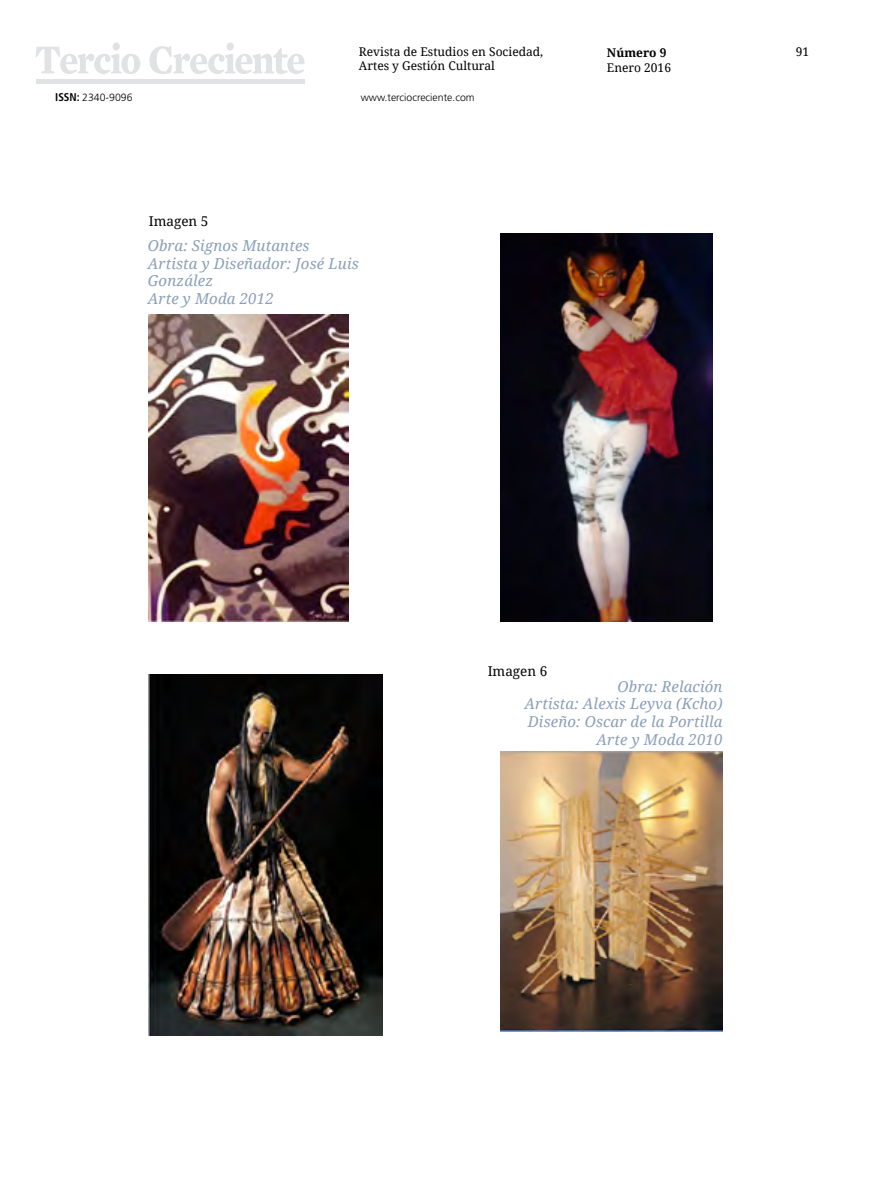
<style>
.page{position:relative;width:893px;height:1191px;background:#fff}
.page>*{position:absolute;margin:0;border:0;box-sizing:border-box;transform-origin:0 0}
.keywords{font:italic 15px/17.7px "Droid Serif";letter-spacing:.01em;color:#8a9fb8}
.Notaalpie{font:13.5px "Droid Serif";color:#000}
.t1{font:12px "Droid Serif";color:#000}
.t2{font:700 12px "Droid Serif";color:#000}
.t3{font:300 10.5px "Frutiger LT Std";color:#000}
.s1{font-weight:700;font-stretch:condensed;font-size:11.25px}
</style>
<div class="page">
<svg style="left:36px;top:42px;width:269px;height:32px"></svg>
<div style="left:36px;top:79px;width:268px;height:5px;background:#e1e2e3"></div>
<img style="left:501px;top:233px;width:212px;height:388px">
<img style="left:501px;top:752px;width:222px;height:279px">
<img style="left:149px;top:674px;width:234px;height:362px">
<img style="left:149px;top:314px;width:200px;height:307px">
<p class="t1" style="left:359px;top:43px;width:186px">Revista de Estudios en Sociedad,</p>
<p class="t1" style="left:796px;top:44px;width:15px">91</p>
<p class="t1" style="left:359px;top:58px;width:137px">Artes y Gestión Cultural</p>
<p class="t2" style="left:607px;top:44px;width:61px">Número 9</p>
<p class="t1" style="left:607px;top:59px;width:66px">Enero 2016</p>
<p class="t3" style="left:55px;top:92px;width:79px"><span class="s1">ISSN:</span> 2340-9096</p>
<p class="t3" style="left:361px;top:91px;width:115px">www.terciocreciente.com</p>
<p class="Notaalpie" style="left:149px;top:212px;width:61px">Imagen 5</p>
<p class="keywords" style="left:148px;top:236px;width:163px">Obra: Signos Mutantes</p>
<p class="keywords" style="left:148px;top:254px;width:212px">Artista y Diseñador: José Luis<br>González</p>
<p class="keywords" style="left:148px;top:289px;width:127px">Arte y Moda 2012</p>
<p class="Notaalpie" style="left:488px;top:662px;width:61px">Imagen 6</p>
<p class="keywords" style="left:618px;top:677px;width:106px">Obra: Relación</p>
<p class="keywords" style="left:524px;top:695px;width:200px">Artista: Alexis Leyva (Kcho)<br>Diseño: Oscar de la Portilla</p>
<p class="keywords" style="left:597px;top:730px;width:127px">Arte y Moda 2010</p>
</div>
